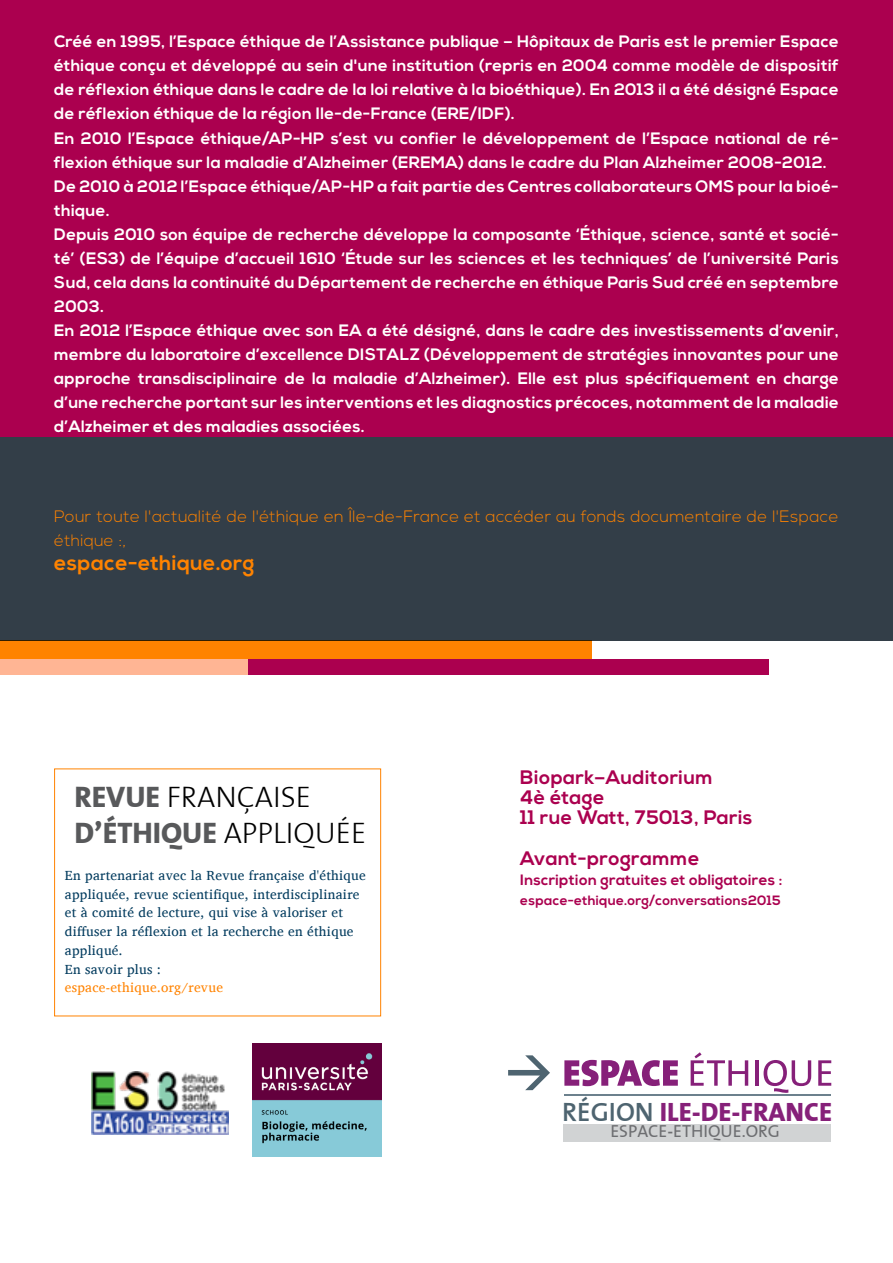
<style>
.page{position:relative;width:893px;height:1263px;background:#fff}
.page>*{position:absolute;margin:0;border:0;box-sizing:border-box;transform-origin:0 0}
.t1{font:30px "The Sans Extra Bold Caps";color:#58595b}
.t2{font:30px "The Sans Light Caps";color:#000}
.t3{font:26.85px "The Sans Extra Bold Caps";color:#862079}
.t4{font:700 21px "Nexa";letter-spacing:.02em;color:#ff8300}
.t5{font:700 19.5px/20.2px "Nexa";letter-spacing:.02em;color:#ab004f}
.t6{font:17.7px "The Sans Caps";color:#6d6e71}
.t7{font:700 16.5px/24px "Nexa";letter-spacing:.02em;color:#fff}
.t8{font:300 16.5px/24px "Nexa";letter-spacing:.02em;color:#ff8300}
.t9{font:700 15px "Nexa";letter-spacing:.02em;color:#ab004f}
.t10{font:13.5px/18.8px "Charis SIL";letter-spacing:.02em;color:#003a5d}
.t11{font:700 13.5px "Nexa";letter-spacing:.02em;color:#ab004f}
.t12{font:13.5px "Charis SIL";letter-spacing:.02em;color:#ff8300}
.s1{font-family:"The Sans Extra Bold Caps";color:#58595b}
.s2{font-family:"The Sans Light Caps";color:#000}
.s3{font-family:"The Sans Semi Bold Caps";color:#4e6470}
</style>
<div class="page">
<div style="left:0;top:437px;width:893px;height:204px;background:#333e48"></div>
<div style="left:0;top:0;width:893px;height:437px;background:#ab004f"></div>
<div style="left:0;top:659px;width:739px;height:16px;background:#ffb594"></div>
<div style="left:0;top:641px;width:591px;height:18px;background:#ff8300"></div>
<div style="left:248px;top:659px;width:521px;height:16px;background:#ab004f"></div>
<img style="left:92px;top:1071px;width:136px;height:63px">
<div style="left:54px;top:768px;width:327px;height:248px;border:1px solid #ff8300"></div>
<img style="left:253px;top:1043px;width:128px;height:114px">
<svg style="left:564px;top:1060px;width:114px;height:26px"></svg>
<svg style="left:691px;top:1052px;width:57px;height:34px"></svg>
<hr style="left:755px;top:1060px;width:4px;height:26px;background:#862079">
<svg style="left:764px;top:1060px;width:47px;height:33px"></svg>
<svg style="left:818px;top:1060px;width:13px;height:26px"></svg>
<svg style="left:508px;top:1055px;width:42px;height:35px"></svg>
<hr style="left:564px;top:1094px;width:267px;height:1px;background:#6c818d">
<div style="left:564px;top:1124px;width:267px;height:17px;background:#d1d3d4"></div>
<p class="t7" style="left:54px;top:30px;width:786px">Créé en 1995, l’Espace éthique de l’Assistance publique – Hôpitaux de Paris est le premier Espace éthique conçu et développé au sein d'une institution (repris en 2004 comme modèle de dispositif de réflexion éthique dans le cadre de la loi relative à la bioéthique). En 2013 il a été désigné Espace de réflexion éthique de la région Ile-de-France (ERE/IDF).<br>En 2010 l’Espace éthique/AP-HP s’est vu confier le développement de l’Espace national de ré&shy;flexion éthique sur la maladie d’Alzheimer (EREMA) dans le cadre du Plan Alzheimer 2008-2012.<br>De 2010 à 2012 l’Espace éthique/AP-HP a fait partie des Centres collaborateurs OMS pour la bioé&shy;thique.<br>Depuis 2010 son équipe de recherche développe la composante ‘Éthique, science, santé et socié&shy;té’ (ES3) de l’équipe d’accueil 1610 ‘Étude sur les sciences et les techniques’ de l’université Paris Sud, cela dans la continuité du Département de recherche en éthique Paris Sud créé en septembre 2003.<br>En 2012 l’Espace éthique avec son EA a été désigné, dans le cadre des investissements d’avenir, membre du laboratoire d’excellence DISTALZ (Développement de stratégies innovantes pour une approche transdisciplinaire de la maladie d’Alzheimer). Elle est plus spécifiquement en charge d’une recherche portant sur les interventions et les diagnostics précoces, notamment de la maladie d’Alzheimer et des maladies associées.</p>
<p class="t8" style="left:54px;top:505px;width:786px">Pour toute l'actualité de l'éthique en Île-de-France et accéder au fonds documentaire de l'Espace éthique :,</p>
<p class="t4" style="left:54px;top:550px;width:202px">espace-ethique.org</p>
<h1 class="t2" style="left:74px;top:772px;width:238px"><span class="s1">REVUE</span> FRANÇAISE</h1>
<h1 class="t1" style="left:74px;top:807px;width:293px">D’ÉTHIQUE <span class="s2">APPLIQUÉE</span></h1>
<p class="t10" style="left:65px;top:866px;width:302px">En partenariat avec la Revue française d'éthique appliquée, revue scientifique, interdisciplinaire et à comité de lecture, qui vise à valoriser et diffuser la réflexion et la recherche en éthique appliqué.<br>En savoir plus :</p>
<p class="t12" style="left:65px;top:980px;width:160px">espace-ethique.org/revue</p>
<p class="t5" style="left:520px;top:768px;width:234px">Biopark–Auditorium<br>4è étage<br>11 rue Watt, 75013, Paris</p>
<p class="t5" style="left:520px;top:849px;width:181px">Avant-programme</p>
<p class="t9" style="left:520px;top:871px;width:264px">Inscription gratuites et obligatoires :</p>
<p class="t11" style="left:520px;top:893px;width:262px">espace-ethique.org/conversations2015</p>
<h2 class="t3" style="left:562px;top:1089px;width:271px"><span class="s3">RÉGION</span> ILE-DE-FRANCE</h2>
<p class="t6" style="left:610px;top:1116px;width:171px">ESPACE-ETHIQUE.ORG</p>
</div>
